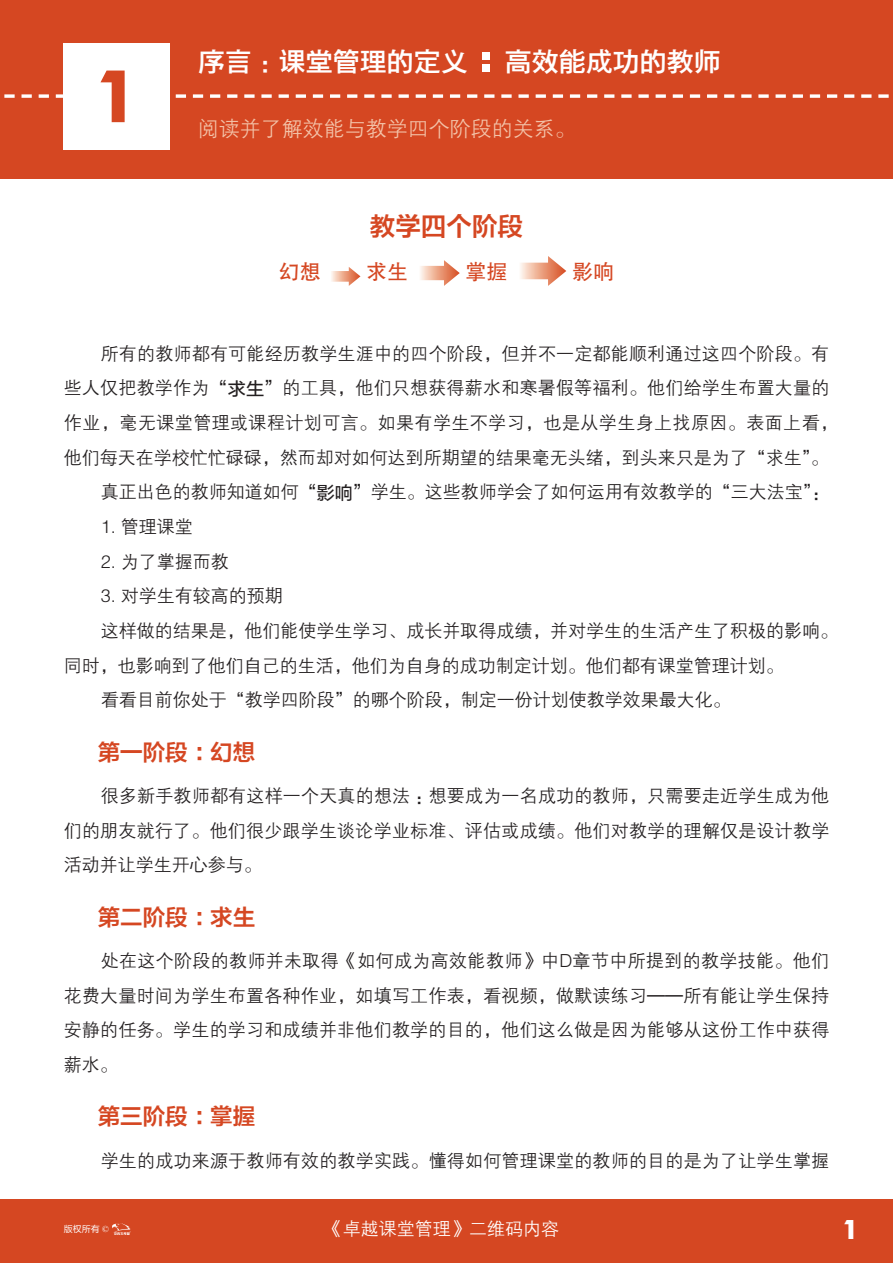
<style>
.page{position:relative;width:893px;height:1263px;background:#fff}
.page>*{position:absolute;margin:0;border:0;box-sizing:border-box;transform-origin:0 0}
.t1{font:700 72.9px "Futura BT";color:#d54722}
.t2{font:27px "FZYDZHJW GB1 0";color:#fff}
.t3{font:700 27px "Futura BT";color:#fff}
.表格_标{font:25.5px "FZLTZCHK GBK1 0";color:#d54722}
.标题{font:22.5px "FZLTZCHK GBK1 0";color:#d54722}
.t4{font:21px "FZZDXK GBK1 0";color:#f3c2a8}
.表格_标-2{font:21px "FZHTK GBK1 0";color:#d54722}
.正体{font:18px/34.7px "FZZDXK GBK1 0";letter-spacing:.01em;color:#231f20}
.正体-2{font:18px "FZZDXK GBK1 0";color:#fff}
.t5{font:9px "FZLTHK GBK1 0";color:#fff}
.s1{font-family:"FZLTZHUNHK GBK1 0"}
.s2{font-family:"Times New Roman"}
</style>
<div class="page">
<div style="left:0;top:0;width:893px;height:179px;background:#d54722"></div>
<div style="left:0;top:1199px;width:893px;height:64px;background:#d54722"></div>
<svg style="left:4px;top:94px;width:885px;height:4px"></svg>
<div style="left:483px;top:52px;width:7px;height:7px;background:#fff"></div>
<div style="left:483px;top:64px;width:7px;height:8px;background:#fff"></div>
<div style="left:64px;top:43px;width:106px;height:106px;background:#fff"></div>
<svg style="left:112px;top:1223px;width:19px;height:12px"></svg>
<svg style="left:331px;top:267px;width:29px;height:19px"></svg>
<svg style="left:420px;top:260px;width:40px;height:26px"></svg>
<svg style="left:520px;top:256px;width:46px;height:30px"></svg>
<p class="t1" style="left:94px;top:52px;width:47px">1</p>
<p class="t2" style="left:198px;top:46px;width:271px">序言：课堂管理的定义</p>
<p class="t2" style="left:505px;top:46px;width:217px">高效能成功的教师</p>
<p class="t4" style="left:198px;top:117px;width:379px">阅读并了解效能与教学四个阶段的关系。</p>
<p class="表格_标" style="left:370px;top:212px;width:155px">教学四个阶段</p>
<p class="表格_标-2" style="left:279px;top:260px;width:43px">幻想</p>
<p class="表格_标-2" style="left:366px;top:260px;width:43px">求生</p>
<p class="表格_标-2" style="left:466px;top:260px;width:43px">掌握</p>
<p class="表格_标-2" style="left:572px;top:260px;width:43px">影响</p>
<p class="正体" style="left:64px;top:337px;width:776px;text-indent:37px">所有的教师都有可能经历教学生涯中的四个阶段，但并不一定都能顺利通过这四个阶段。有些人仅把教学作为<span class="s1">“求生”</span>的工具，他们只想获得薪水和寒暑假等福利。他们给学生布置大量的作业，毫无课堂管理或课程计划可言。如果有学生不学习，也是从学生身上找原因。表面上看，他们每天在学校忙忙碌碌，然而却对如何达到所期望的结果毫无头绪，到头来只是为了“求生”。</p>
<p class="正体" style="left:101px;top:475px;width:730px">真正出色的教师知道如何<span class="s1">“影响”</span>学生。这些教师学会了如何运用有效教学的“三大法宝”：</p>
<p class="正体" style="left:101px;top:510px;width:93px">1. 管理课堂</p>
<p class="正体" style="left:101px;top:544px;width:129px">2. 为了掌握而教</p>
<p class="正体" style="left:101px;top:579px;width:183px">3. 对学生有较高的预期</p>
<p class="正体" style="left:64px;top:614px;width:776px;text-indent:37px">这样做的结果是，他们能使学生学习、成长并取得成绩，并对学生的生活产生了积极的影响。同时，也影响到了他们自己的生活，他们为自身的成功制定计划。他们都有课堂管理计划。</p>
<p class="正体" style="left:101px;top:683px;width:631px">看看目前你处于“教学四阶段”的哪个阶段，制定一份计划使教学效果最大化。</p>
<p class="标题" style="left:98px;top:740px;width:159px">第一阶段：幻想</p>
<p class="正体" style="left:64px;top:779px;width:767px;text-align:justify;text-indent:37px">很多新手教师都有这样一个天真的想法：想要成为一名成功的教师，只需要走近学生成为他们的朋友就行了。他们很少跟学生谈论学业标准、评估或成绩。他们对教学的理解仅是设计教学活动并让学生开心参与。</p>
<p class="标题" style="left:98px;top:905px;width:159px">第二阶段：求生</p>
<p class="正体" style="left:64px;top:944px;width:767px;text-align:justify;text-indent:37px">处在这个阶段的教师并未取得《如何成为高效能教师》中D章节中所提到的教学技能。他们花费大量时间为学生布置各种作业，如填写工作表，看视频，做默读练习——所有能让学生保持安静的任务。学生的学习和成绩并非他们教学的目的，他们这么做是因为能够从这份工作中获得薪水。</p>
<p class="标题" style="left:98px;top:1104px;width:159px">第三阶段：掌握</p>
<p class="正体" style="left:101px;top:1143px;width:730px">学生的成功来源于教师有效的教学实践。懂得如何管理课堂的教师的目的是为了让学生掌握</p>
<p class="t5" style="left:64px;top:1224px;width:47px">版权所有 <span class="s2">©</span></p>
<p class="正体-2" style="left:325px;top:1219px;width:236px">《卓越课堂管理》二维码内容</p>
<p class="t3" style="left:842px;top:1213px;width:18px">1</p>
</div>
